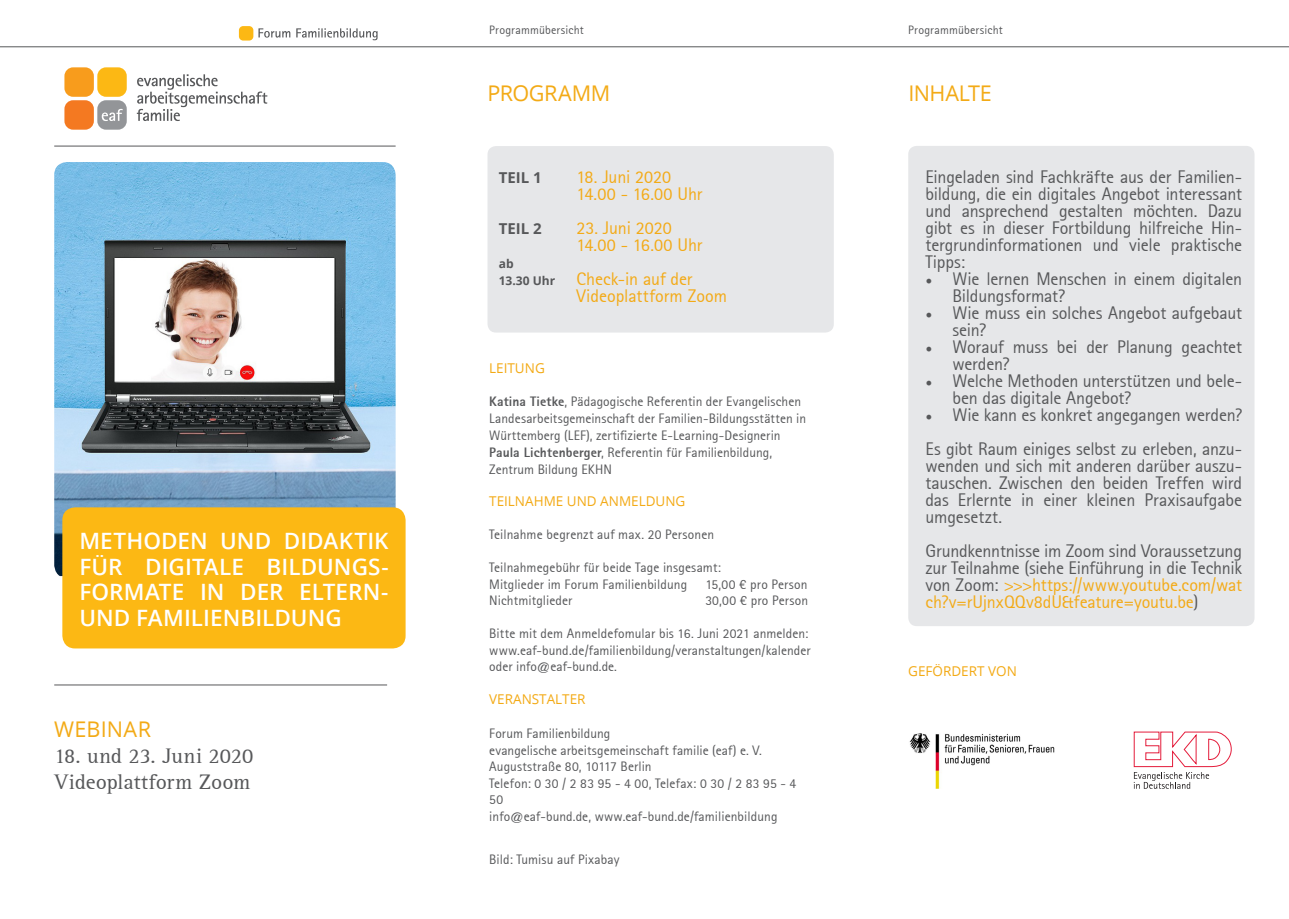
<style>
.page{position:relative;width:1289px;height:919px;background:#fff}
.page>*{position:absolute;margin:0;border:0;box-sizing:border-box;transform-origin:0 0}
.t1{font:600 22.5px/25.5px "Open Sans";color:#fff;text-align:justify}
.t2{font:21.6px/26.2px "Rotis Serif";color:#57585a}
.t3{font:21.6px "Open Sans";letter-spacing:-.01em;color:#f3aa16}
.t4{font:18px/17px "Rotis Sans Serif";letter-spacing:-.01em;color:#57585a}
.t5{font:18px/17px "Rotis Sans Serif";letter-spacing:-.005em;color:#f3aa16}
.t6{font:700 15px "Open Sans";color:#57585a}
.t7{font:13.5px/16.6px "Rotis Sans Serif";letter-spacing:.005em;color:#57585a}
.t8{font:13.5px "Open Sans";color:#f3aa16}
.t9{font:12px "Rotis Sans Serif";letter-spacing:.01em;color:#57585a}
.t10{font:700 12px/17px "Open Sans";color:#57585a}
.s1{font-weight:800}
.s2{font-family:"Minion Pro"}
.s3{color:#f3aa16}
</style>
<div class="page">
<hr style="left:0;top:47px;width:1288px;height:1px;background:#57585a">
<div style="left:908px;top:146px;width:346px;height:480px;background:#e6e7e9;border-radius:9px"></div>
<div style="left:487px;top:146px;width:346px;height:186px;background:#e6e7e9;border-radius:9px"></div>
<img style="left:909px;top:733px;width:146px;height:55px">
<svg style="left:1133px;top:731px;width:98px;height:57px"></svg>
<img style="left:54px;top:162px;width:341px;height:414px">
<hr style="left:54px;top:684px;width:333px;height:1px;background:#57585a">
<hr style="left:54px;top:146px;width:341px;height:1px;background:#57585a">
<div style="left:62px;top:507px;width:343px;height:141px;background:#fcb814;border-radius:13px"></div>
<svg style="left:137px;top:74px;width:130px;height:47px"></svg>
<svg style="left:64px;top:67px;width:63px;height:63px"></svg>
<svg style="left:239px;top:26px;width:138px;height:15px"></svg>
<p class="t1" style="left:79px;top:529px;width:311px">METHODEN UND DIDAKTIK FÜR DIGITALE BILDUNGS-FORMATE IN DER ELTERN-UND FAMILIENBILDUNG</p>
<p class="t3" style="left:54px;top:717px;width:98px">WEBI NAR</p>
<p class="t2" style="left:54px;top:743px;width:200px">18. und 23. Juni 2020<br>Videoplattform Zoom</p>
<p class="t9" style="left:489px;top:23px;width:96px">Programmübersicht</p>
<p class="t9" style="left:908px;top:23px;width:96px">Programmübersicht</p>
<p class="t3" style="left:487px;top:81px;width:124px">PROGRAMM</p>
<p class="t6" style="left:499px;top:167px;width:44px">Teil 1</p>
<p class="t6" style="left:499px;top:218px;width:44px">Teil 2</p>
<p class="t10" style="left:499px;top:255px;width:58px">ab<br>13.30 Uhr</p>
<p class="t5" style="left:576px;top:168px;width:127px">18. Juni 2020<br>14.00 - 16.00 Uhr</p>
<p class="t5" style="left:576px;top:219px;width:127px">23. Juni 2020<br>14.00 - 16.00 Uhr</p>
<p class="t5" style="left:576px;top:270px;width:152px">Check-in auf der<br>Videoplattform Zoom</p>
<p class="t8" style="left:489px;top:360px;width:57px">LEITUNG</p>
<p class="t7" style="left:489px;top:393px;width:318px"><span class="s1">Katina Tietke</span>, Pädagogische Referentin der Evangelischen Landesarbeitsgemeinschaft der Familien-Bildungsstätten in Württemberg (LEF), zertifizierte E-Learning-Designerin <span class="s1">Paula Lichtenberger</span>, Referentin für Familienbildung, Zentrum Bildung EKHN</p>
<p class="t8" style="left:489px;top:494px;width:198px">TEI LNAHME UND ANMELDUNG</p>
<p class="t7" style="left:489px;top:526px;width:226px">Teilnahme begrenzt auf max. 20 Personen</p>
<p class="t7" style="left:489px;top:559px;width:233px">Teilnahmegebühr für beide Tage insgesamt:<br>Mitglieder im Forum Familienbildung</p>
<p class="t7" style="left:705px;top:575px;width:104px">15,00 € pro Person</p>
<p class="t7" style="left:489px;top:592px;width:85px">Nichtmitglieder</p>
<p class="t7" style="left:705px;top:592px;width:104px">30,00 € pro Person</p>
<p class="t7" style="left:489px;top:625px;width:323px">Bitte mit dem Anmeldefomular bis 16. Juni 2021 anmelden: www.eaf-bund.de/familienbildung/veranstaltungen/kalender oder info@eaf-bund.de.</p>
<p class="t8" style="left:489px;top:692px;width:98px">VERANSTALTER</p>
<p class="t7" style="left:489px;top:724px;width:309px">Forum Familienbildung<br>evangelische arbeitsgemeinschaft familie (eaf) e. V.<br>Auguststraße 80, 10117 Berlin<br>Telefon: 0 30 / 2 83 95 - 4 00, Telefax: 0 30 / 2 83 95 - 4<br>50<br>info@eaf-bund.de, www.eaf-bund.de/familienbildung</p>
<p class="t7" style="left:489px;top:850px;width:132px">Bild: Tumisu auf Pixabay</p>
<p class="t3" style="left:908px;top:81px;width:85px">INHALTE</p>
<p class="t4" style="left:925px;top:168px;width:318px;text-align:justify">Eingeladen sind Fachkräfte aus der Familien&shy;bildung, die ein digitales Angebot interessant und ansprechend gestalten möchten. Dazu gibt es in dieser Fortbildung hilfreiche Hin&shy;tergrundinformationen und viele praktische Tipps:</p>
<p class="t4" style="left:952px;top:270px;width:291px;text-indent:-27px"><span class="s2">•</span> Wie lernen Menschen in einem digitalen<br>Bildungsformat?</p>
<p class="t4" style="left:952px;top:304px;width:291px;text-indent:-27px"><span class="s2">•</span> Wie muss ein solches Angebot aufgebaut sein?</p>
<p class="t4" style="left:952px;top:338px;width:291px;text-indent:-27px"><span class="s2">•</span> Worauf muss bei der Planung geachtet werden?</p>
<p class="t4" style="left:952px;top:372px;width:291px;text-indent:-27px"><span class="s2">•</span> Welche Methoden unterstützen und bele&shy;ben das digitale Angebot?</p>
<p class="t4" style="left:925px;top:398px;width:318px;line-height:34px"><span class="s2">•</span> Wie kann es konkret angegangen werden?<br>Es gibt Raum einiges selbst zu erleben, anzu-</p>
<p class="t4" style="left:925px;top:457px;width:318px;text-align:justify">wenden und sich mit anderen darüber auszu&shy;tauschen. Zwischen den beiden Treffen wird das Erlernte in einer kleinen Praxisaufgabe umgesetzt.</p>
<p class="t4" style="left:925px;top:542px;width:318px;text-align:justify">Grundkenntnisse im Zoom sind Voraussetzung zur Teilnahme (siehe Einführung in die Technik von Zoom: <span class="s3">&gt;&gt;&gt;https://www.youtube.com/wat ch?v=rUjnxQQv8dU&amp;feature=youtu.be</span>)</p>
<p class="t8" style="left:908px;top:664px;width:110px">GEFÖRDERT VON</p>
</div>
